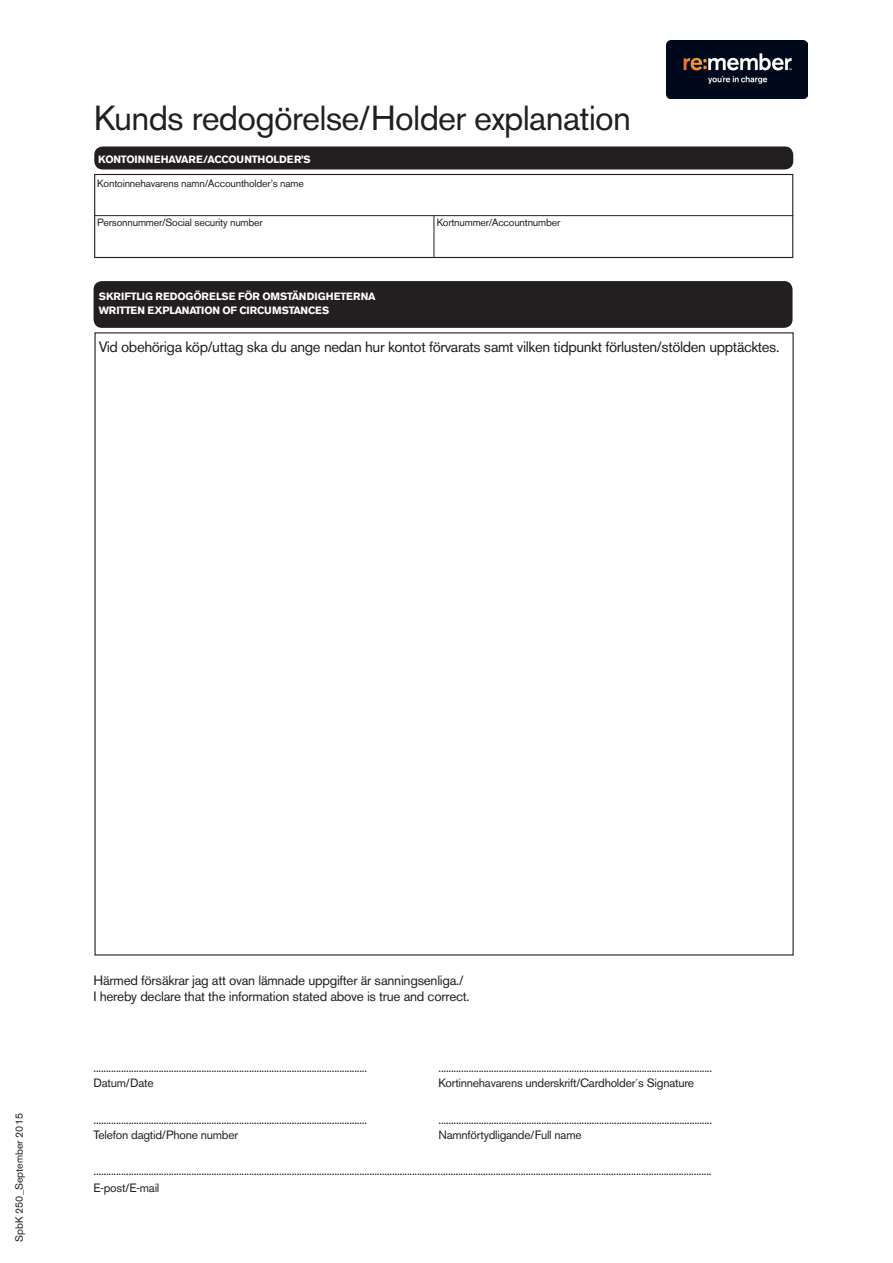
<style>
.page{position:relative;width:893px;height:1263px;background:#fff}
.page>*{position:absolute;margin:0;border:0;box-sizing:border-box;transform-origin:0 0}
.t1{font:34.5px "Akzidenz Grotesk BE";letter-spacing:-.02em;color:#231f20}
.t2{font:15px "Akzidenz Grotesk BE";letter-spacing:-.025em;color:#231f20}
.t3{font:13.5px/16.5px "Akzidenz Grotesk BE";letter-spacing:-.02em;color:#231f20}
.t4{font:12px/16.5px "Akzidenz Grotesk BE";letter-spacing:-.02em;color:#231f20}
.t5{font:700 10.5px/13.5px "Akzidenz Grotesk BE";letter-spacing:-.02em;color:#fff}
.t6{font:10.5px "Akzidenz Grotesk BE";letter-spacing:-.02em;color:#231f20}
.t7{font:10.5px "Akzidenz Grotesk BE";color:#231f20}
</style>
<div class="page">
<div style="left:94px;top:146px;width:699px;height:23px;background:#231f20;border-radius:9px"></div>
<div style="left:94px;top:174px;width:699px;height:84px;border:1px solid #231f20"></div>
<hr style="left:95px;top:215px;width:698px;height:1px;background:#231f20">
<div style="left:94px;top:281px;width:698px;height:47px;background:#231f20;border-radius:9px"></div>
<hr style="left:434px;top:215px;width:1px;height:42px;background:#231f20">
<img style="left:666px;top:40px;width:141px;height:58px">
<h1 class="t1" style="left:94px;top:97px;width:538px">Kunds redogörelse/Holder explanation</h1>
<p class="t5" style="left:98px;top:152px;width:214px">KONTOINNEHAVARE/ACCOUNTHOLDER’S</p>
<p class="t6" style="left:97px;top:177px;width:208px">Kontoinnehavarens namn/Accountholder’s name</p>
<p class="t6" style="left:97px;top:216px;width:167px">Personnummer/Social security number</p>
<p class="t6" style="left:437px;top:216px;width:125px">Kortnummer/Accountnumber</p>
<p class="t5" style="left:99px;top:290px;width:278px">SKRIFTLIG REDOGÖRELSE FÖR OMSTÄNDIGHETERNA<br>WRITTEN EXPLANATION OF CIRCUMSTANCES</p>
<p class="t2" style="left:99px;top:337px;width:682px">Vid obehöriga köp/uttag ska du ange nedan hur kontot förvarats samt vilken tidpunkt förlusten/stölden upptäcktes.</p>
<p class="t7" style="left:13px;top:1242px;width:131px;rotate:-90deg">SpbK 250_September 2015</p>
<p class="t3" style="left:94px;top:972px;width:378px">Härmed försäkrar jag att ovan lämnade uppgifter är sanningsenliga./<br>I hereby declare that the information stated above is true and correct.</p>
<p class="t4" style="left:94px;top:1060px;width:275px">.............................................................................................................</p>
<p class="t4" style="left:439px;top:1060px;width:275px">.............................................................................................................</p>
<p class="t4" style="left:94px;top:1075px;width:62px">Datum/Date</p>
<p class="t4" style="left:439px;top:1075px;width:257px">Kortinnehavarens underskrift/Cardholder´s Signature</p>
<p class="t4" style="left:94px;top:1111px;width:275px">.............................................................................................................</p>
<p class="t4" style="left:439px;top:1111px;width:275px">.............................................................................................................</p>
<p class="t4" style="left:94px;top:1126px;width:146px">Telefon dagtid/Phone number</p>
<p class="t4" style="left:439px;top:1126px;width:145px">Namnförtydligande/Full name</p>
<p class="t4" style="left:94px;top:1162px;width:620px">......................................................................................................................................................................................................................................................<br>E-post/E-mail</p>
</div>
